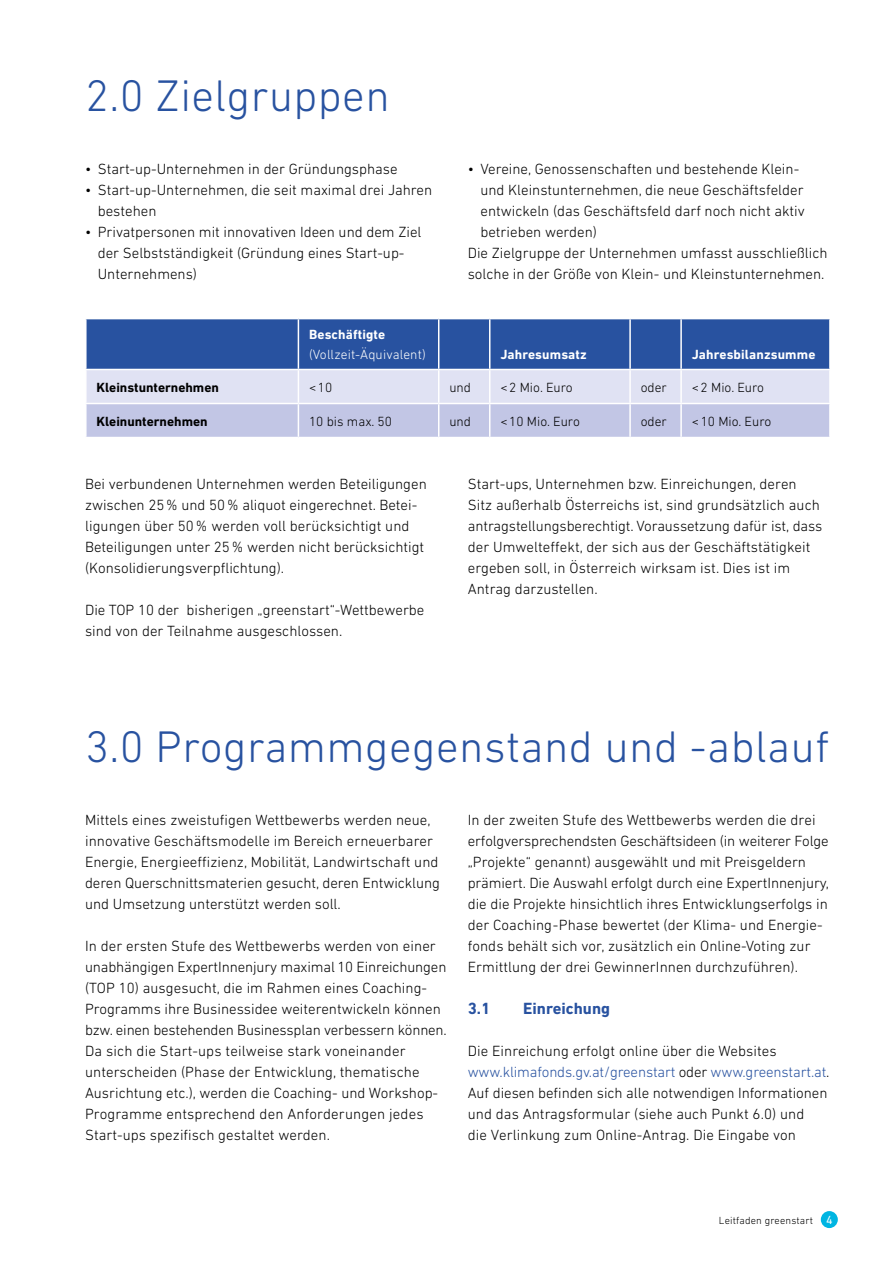
<style>
.page{position:relative;width:893px;height:1263px;background:#fff}
.page>*{position:absolute;margin:0;border:0;box-sizing:border-box;transform-origin:0 0}
.t1{font:300 45px "DIN Next LT Pro";letter-spacing:.01em;color:#2852a0}
.t2{font:700 16.5px "DIN Next LT Pro";color:#2852a0}
.t3{font:300 15px/21px "DIN Next LT Pro";color:#000}
.t4{font:300 13.5px "DIN Next LT Pro";color:#000}
.t5{font:700 13.5px "DIN Next LT Pro";letter-spacing:.01em;color:#fff}
.t6{font:700 13.5px "DIN Next LT Pro";color:#000}
.t7{font:300 13.5px "DIN Next LT Pro";letter-spacing:.01em;color:#fff}
.t8{font:300 10.5px "DIN Next LT Pro";letter-spacing:.015em;color:#000}
.s1{color:#2852a0}
.s2{font-weight:400;font-size:12px;color:#fff}
</style>
<div class="page">
<div style="left:821px;top:1211px;width:17px;height:17px;background:#00b5e2;border-radius:50%"></div>
<svg style="left:87px;top:319px;width:742px;height:118px;background:#8a9ecc"></svg>
<hr style="left:298px;top:319px;width:1px;height:50px;background:#fff">
<hr style="left:438px;top:319px;width:1px;height:50px;background:#fff">
<hr style="left:489px;top:319px;width:1px;height:50px;background:#fff">
<hr style="left:629px;top:319px;width:2px;height:50px;background:#fff">
<hr style="left:680px;top:319px;width:2px;height:50px;background:#fff">
<hr style="left:85px;top:369px;width:213px;height:1px;background:#fff">
<hr style="left:298px;top:369px;width:141px;height:1px;background:#fff">
<hr style="left:298px;top:370px;width:1px;height:33px;background:#fff">
<hr style="left:439px;top:369px;width:51px;height:1px;background:#fff">
<hr style="left:438px;top:370px;width:1px;height:33px;background:#fff">
<hr style="left:490px;top:369px;width:140px;height:1px;background:#fff">
<hr style="left:489px;top:370px;width:1px;height:33px;background:#fff">
<hr style="left:630px;top:369px;width:51px;height:1px;background:#fff">
<hr style="left:629px;top:370px;width:2px;height:33px;background:#fff">
<hr style="left:681px;top:369px;width:150px;height:1px;background:#fff">
<hr style="left:680px;top:370px;width:2px;height:33px;background:#fff">
<hr style="left:85px;top:403px;width:213px;height:1px;background:#fff">
<hr style="left:298px;top:403px;width:141px;height:1px;background:#fff">
<hr style="left:298px;top:404px;width:1px;height:33px;background:#fff">
<hr style="left:439px;top:403px;width:51px;height:1px;background:#fff">
<hr style="left:438px;top:404px;width:1px;height:33px;background:#fff">
<hr style="left:490px;top:403px;width:140px;height:1px;background:#fff">
<hr style="left:489px;top:404px;width:1px;height:33px;background:#fff">
<hr style="left:630px;top:403px;width:51px;height:1px;background:#fff">
<hr style="left:629px;top:404px;width:2px;height:33px;background:#fff">
<hr style="left:681px;top:403px;width:150px;height:1px;background:#fff">
<hr style="left:680px;top:404px;width:2px;height:33px;background:#fff">
<h1 class="t1" style="left:85px;top:70px;width:306px">2.0 Zielgruppen</h1>
<p class="t3" style="left:85px;top:158px;width:314px">• Start-up-Unternehmen in der Gründungsphase</p>
<p class="t3" style="left:98px;top:179px;width:336px;text-indent:-13px">• Start-up-Unternehmen, die seit maximal drei Jahren bestehen</p>
<p class="t3" style="left:98px;top:221px;width:325px;text-indent:-13px">• Privatpersonen mit innovativen Ideen und dem Ziel der Selbstständigkeit (Gründung eines Start-up-<br>Unternehmens)</p>
<p class="t3" style="left:468px;top:158px;width:333px">• Vereine, Genossenschaften und bestehende Klein-</p>
<p class="t3" style="left:480px;top:179px;width:325px">und Kleinstunternehmen, die neue Geschäftsfelder</p>
<p class="t3" style="left:480px;top:200px;width:326px">entwickeln (das Geschäftsfeld darf noch nicht aktiv</p>
<p class="t3" style="left:480px;top:221px;width:118px">betrieben werden)</p>
<p class="t3" style="left:468px;top:242px;width:361px">Die Zielgruppe der Unternehmen umfasst ausschließlich</p>
<p class="t3" style="left:468px;top:263px;width:358px">solche in der Größe von Klein- und Kleinstunternehmen.</p>
<p class="t5" style="left:309px;top:327px;width:78px">Beschäftigte</p>
<p class="t7" style="left:309px;top:346px;width:118px">(Vollzeit-Äquivalent)</p>
<p class="t5" style="left:500px;top:346px;width:88px">Jahresumsatz</p>
<p class="t5" style="left:692px;top:346px;width:125px">Jahresbilanzsumme</p>
<p class="t6" style="left:96px;top:380px;width:124px">Kleinstunternehmen</p>
<p class="t4" style="left:309px;top:380px;width:25px">&lt;10</p>
<p class="t4" style="left:449px;top:380px;width:23px">und</p>
<p class="t4" style="left:500px;top:380px;width:74px">&lt;2 Mio. Euro</p>
<p class="t4" style="left:641px;top:380px;width:28px">oder</p>
<p class="t4" style="left:692px;top:380px;width:74px">&lt;2 Mio. Euro</p>
<p class="t6" style="left:96px;top:414px;width:113px">Kleinunternehmen</p>
<p class="t4" style="left:309px;top:414px;width:84px">10 bis max. 50</p>
<p class="t4" style="left:449px;top:414px;width:23px">und</p>
<p class="t4" style="left:500px;top:414px;width:81px">&lt;10 Mio. Euro</p>
<p class="t4" style="left:641px;top:414px;width:28px">oder</p>
<p class="t4" style="left:692px;top:414px;width:81px">&lt;10 Mio. Euro</p>
<p class="t3" style="left:85px;top:473px;width:343px">Bei verbundenen Unternehmen werden Beteiligungen zwischen 25% und 50% aliquot eingerechnet. Betei&shy;ligungen über 50% werden voll berücksichtigt und Beteiligungen unter 25% werden nicht berücksichtigt (Konsolidierungsverpflichtung).</p>
<p class="t3" style="left:85px;top:599px;width:341px">Die TOP 10 der bisherigen „greenstart“-Wettbewerbe sind von der Teilnahme ausgeschlossen.</p>
<p class="t3" style="left:468px;top:473px;width:356px">Start-ups, Unternehmen bzw. Einreichungen, deren Sitz außerhalb Österreichs ist, sind grundsätzlich auch antragstellungsberechtigt. Voraussetzung dafür ist, dass der Umwelteffekt, der sich aus der Geschäftstätigkeit ergeben soll, in Österreich wirksam ist. Dies ist im Antrag darzustellen.</p>
<h1 class="t1" style="left:85px;top:721px;width:746px">3.0 Programmgegenstand und -ablauf</h1>
<p class="t3" style="left:85px;top:809px;width:356px">Mittels eines zweistufigen Wettbewerbs werden neue, innovative Geschäftsmodelle im Bereich erneuerbarer Energie, Energieeffizienz, Mobilität, Landwirtschaft und deren Querschnittsmaterien gesucht, deren Entwicklung und Umsetzung unterstützt werden soll.</p>
<p class="t3" style="left:85px;top:935px;width:363px">In der ersten Stufe des Wettbewerbs werden von einer unabhängigen ExpertInnenjury maximal 10 Einreichungen (TOP 10) ausgesucht, die im Rahmen eines Coaching-Programms ihre Businessidee weiterentwickeln können bzw. einen bestehenden Businessplan verbessern können.<br>Da sich die Start-ups teilweise stark voneinander unterscheiden (Phase der Entwicklung, thematische Ausrichtung etc.), werden die Coaching- und Workshop-Programme entsprechend den Anforderungen jedes Start-ups spezifisch gestaltet werden.</p>
<p class="t3" style="left:468px;top:809px;width:363px">In der zweiten Stufe des Wettbewerbs werden die drei erfolgversprechendsten Geschäftsideen (in weiterer Folge „Projekte“ genannt) ausgewählt und mit Preisgeldern prämiert. Die Auswahl erfolgt durch eine ExpertInnenjury, die die Projekte hinsichtlich ihres Entwicklungserfolgs in der Coaching-Phase bewertet (der Klima- und Energie&shy;fonds behält sich vor, zusätzlich ein Online-Voting zur Ermittlung der drei GewinnerInnen durchzuführen).</p>
<p class="t2" style="left:468px;top:999px;width:24px">3.1</p>
<p class="t2" style="left:523px;top:999px;width:88px">Einreichung</p>
<p class="t3" style="left:468px;top:1040px;width:363px">Die Einreichung erfolgt online über die Websites <span class="s1">www.klimafonds.gv.at/greenstart</span> oder <span class="s1">www.greenstart.at</span>.<br>Auf diesen befinden sich alle notwendigen Informationen und das Antragsformular (siehe auch Punkt 6.0) und<br>die Verlinkung zum Online-Antrag. Die Eingabe von</p>
<p class="t8" style="left:719px;top:1214px;width:115px">Leitfaden greenstart <span class="s2">4</span></p>
</div>
